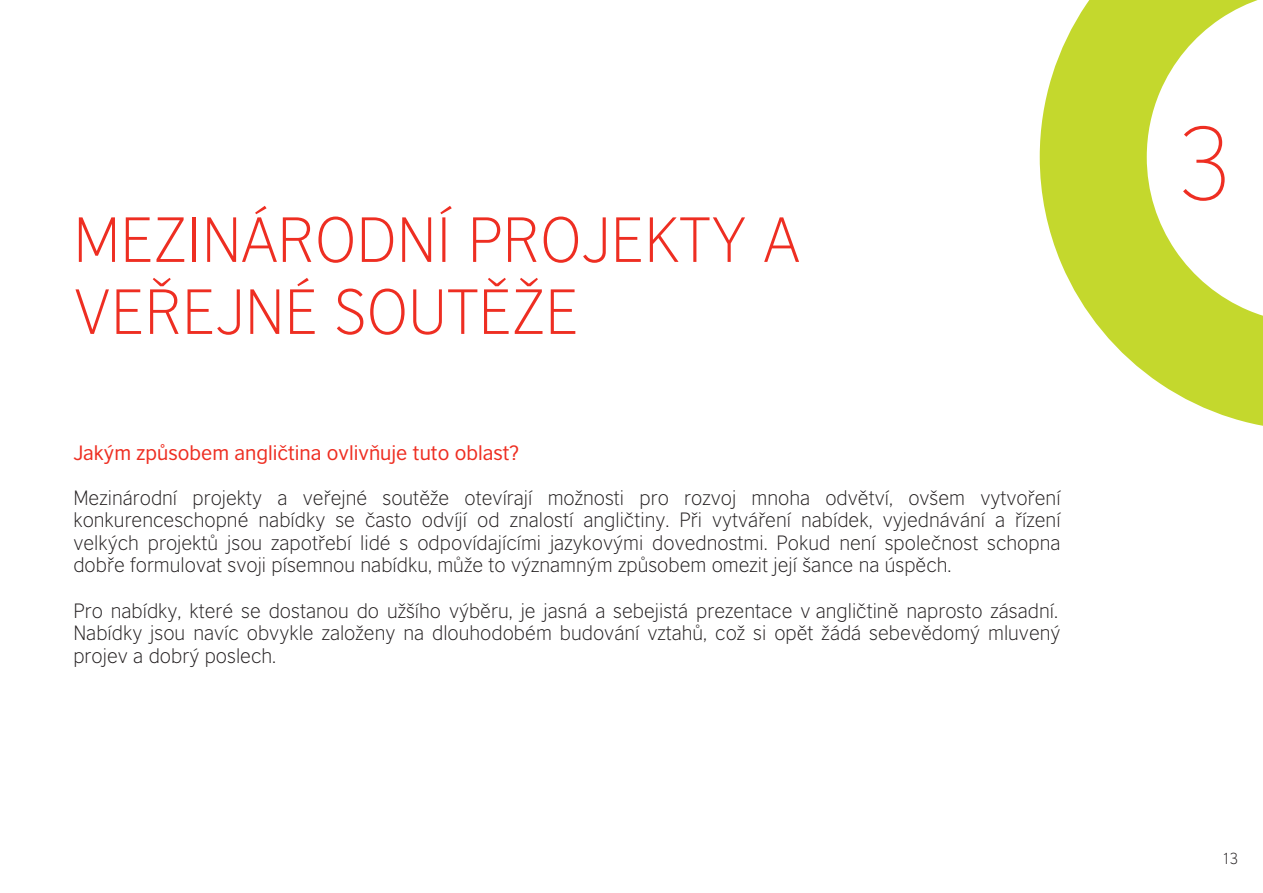
<style>
.page{position:relative;width:1263px;height:893px;background:#fff}
.page>*{position:absolute;margin:0;border:0;box-sizing:border-box;transform-origin:0 0}
.t1{font:200 97.5px "British Council Sans";color:#ee2e22}
.t2{font:300 60px/72px "British Council Sans";color:#ee2e22}
.t3{font:300 19.5px/22.5px "British Council Sans";color:#231f20;text-align:justify}
.t4{font:19.5px "British Council Sans";color:#ee2e22}
.t5{font:300 15px "British Council Sans";color:#231f20}
</style>
<div class="page">
<svg style="left:1040px;top:0;width:223px;height:426px;fill:#c4d82d"></svg>
<h2 class="t2" style="left:73px;top:203px;width:728px">MEZINÁRODNÍ PROJEKTY A<br>VEŘEJNÉ SOUTĚŽE</h2>
<p class="t4" style="left:73px;top:440px;width:447px">Jakým způsobem angličtina ovlivňuje tuto oblast?</p>
<p class="t3" style="left:73px;top:486px;width:989px">Mezinárodní projekty a veřejné soutěže otevírají možnosti pro rozvoj mnoha odvětví, ovšem vytvoření konkurenceschopné nabídky se často odvíjí od znalostí angličtiny. Při vytváření nabídek, vyjednávání a řízení velkých projektů jsou zapotřebí lidé s odpovídajícími jazykovými dovednostmi. Pokud není společnost schopna dobře formulovat svoji písemnou nabídku, může to významným způsobem omezit její šance na úspěch.</p>
<p class="t3" style="left:73px;top:599px;width:989px;text-align:left">Pro nabídky, které se dostanou do užšího výběru, je jasná a sebejistá prezentace v angličtině naprosto zásadní.<br>Nabídky jsou navíc obvykle založeny na dlouhodobém budování vztahů, což si opět žádá sebevědomý mluvený projev a dobrý poslech.</p>
<h1 class="t1" style="left:1176px;top:106px;width:59px">3</h1>
<p class="t5" style="left:1222px;top:849px;width:18px">13</p>
</div>
